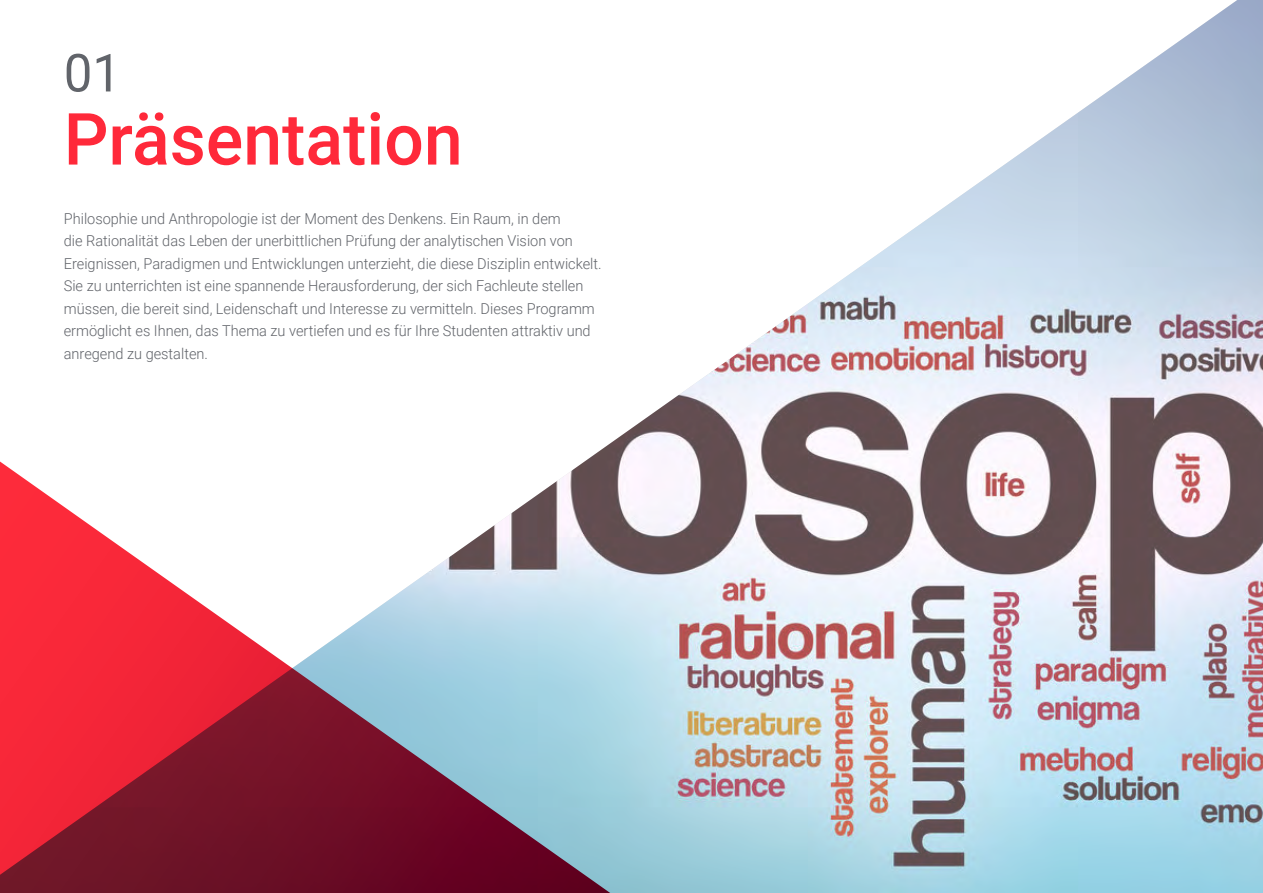
<style>
.page{position:relative;width:1263px;height:893px;background:#fff}
.page>*{position:absolute;margin:0;border:0;box-sizing:border-box;transform-origin:0 0}
.t1{font:500 72px "Roboto";color:#ff293a}
.t2{font:52.5px "Roboto";color:#61646a}
.t3{font:300 15px/22.5px "Roboto";color:#61646a}
</style>
<div class="page">
<img style="left:606px;top:0;width:657px;height:893px">
<svg style="left:0;top:446px;width:640px;height:447px"></svg>
<h2 class="t2" style="left:64px;top:36px;width:59px">01</h2>
<h1 class="t1" style="left:64px;top:89px;width:400px">Präsentation</h1>
<p class="t3" style="left:64px;top:207px;width:539px">Philosophie und Anthropologie ist der Moment des Denkens. Ein Raum, in dem<br>die Rationalität das Leben der unerbittlichen Prüfung der analytischen Vision von Ereignissen, Paradigmen und Entwicklungen unterzieht, die diese Disziplin entwickelt.<br>Sie zu unterrichten ist eine spannende Herausforderung, der sich Fachleute stellen müssen, die bereit sind, Leidenschaft und Interesse zu vermitteln. Dieses Programm ermöglicht es Ihnen, das Thema zu vertiefen und es für Ihre Studenten attraktiv und anregend zu gestalten.</p>
</div>
